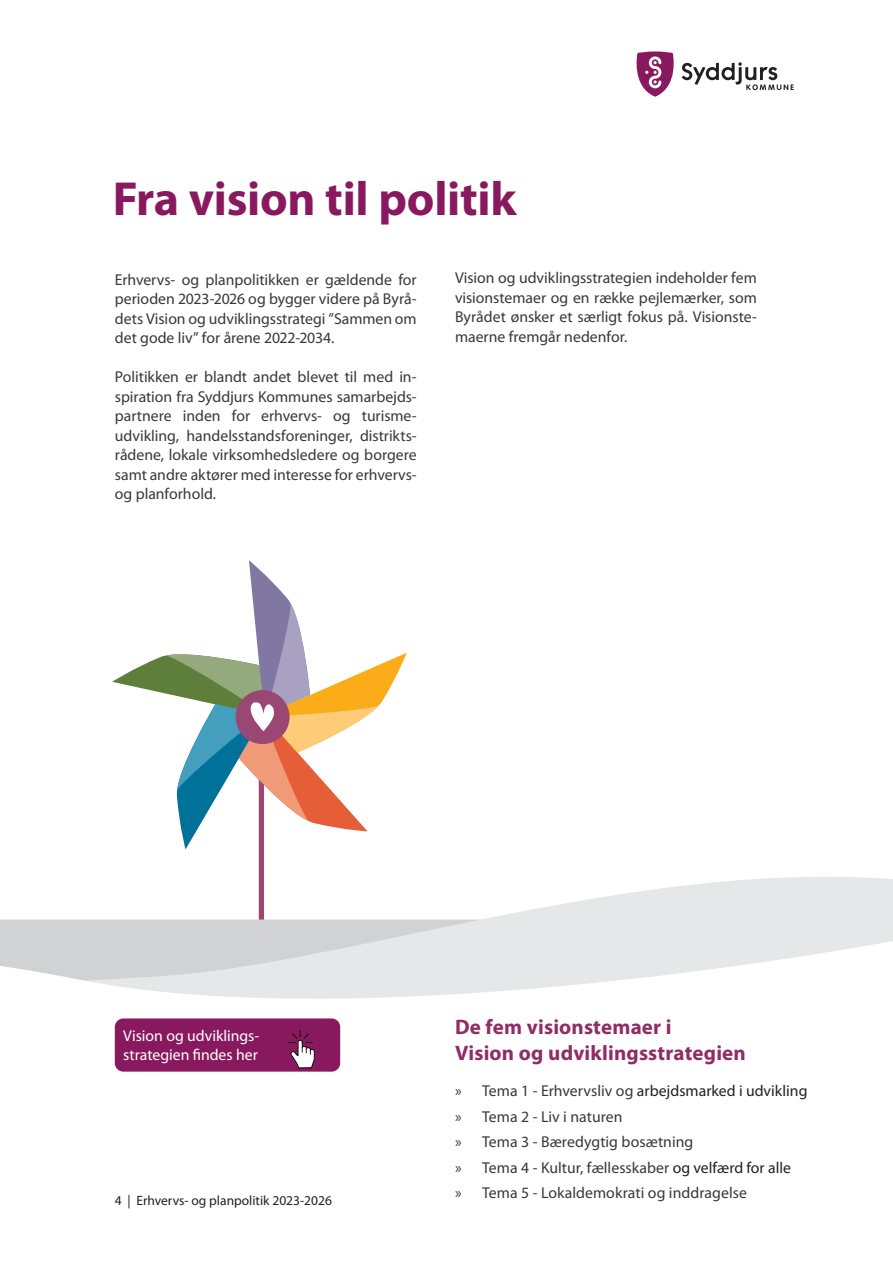
<style>
.page{position:relative;width:893px;height:1263px;background:#fff}
.page>*{position:absolute;margin:0;border:0;box-sizing:border-box;transform-origin:0 0}
.t1{font:700 48px "Myriad Pro";letter-spacing:-.01em;color:#89195e}
.t2{font:700 21px/25.5px "Myriad Pro";letter-spacing:.005em;color:#902c66}
.t3{font:15.75px/19.5px "Myriad Pro";color:#383839;text-align:justify}
.t4{font:15.75px/19.5px "Myriad Pro";color:#fff}
.t5{font:13.5px "Myriad Pro";color:#231f20}
.s1{color:#231f20}
</style>
<div class="page">
<svg style="left:637px;top:51px;width:157px;height:46px"></svg>
<div style="left:259px;top:728px;width:5px;height:239px;background:#9a4873"></div>
<svg style="left:112px;top:560px;width:295px;height:289px"></svg>
<svg style="left:258px;top:877px;width:635px;height:36px"></svg>
<svg style="left:0;top:913px;width:893px;height:159px"></svg>
<div style="left:115px;top:1018px;width:225px;height:53px;background:#89195e;border-radius:9px"></div>
<svg style="left:288px;top:1030px;width:27px;height:38px"></svg>
<h1 class="t1" style="left:113px;top:167px;width:405px">Fra vision til politik</h1>
<p class="t3" style="left:115px;top:269px;width:303px">Erhvervs- og planpolitikken er gældende for perioden 2023-2026 og bygger videre på Byrå&shy;dets Vision og udviklingsstrategi ”Sammen om det gode liv” for årene 2022-2034.</p>
<p class="t3" style="left:115px;top:367px;width:303px">Politikken er blandt andet blevet til med in&shy;spiration fra Syddjurs Kommunes samarbejds&shy;partnere inden for erhvervs- og turisme&shy;udvikling, handelsstandsforeninger, distrikts&shy;rådene, lokale virksomhedsledere og borgere samt andre aktører med interesse for erhvervs&shy;og planforhold.</p>
<p class="t3" style="left:455px;top:268px;width:303px">Vision og udviklingsstrategien indeholder fem visionstemaer og en række pejlemærker, som Byrådet ønsker et særligt fokus på. Visionste&shy;maerne fremgår nedenfor.</p>
<p class="t4" style="left:123px;top:1026px;width:137px">Vision og udviklings&shy;strategien findes her</p>
<p class="t5" style="left:115px;top:1192px;width:219px">4 | Erhvervs- og planpolitik 2023-2026</p>
<h2 class="t2" style="left:455px;top:1014px;width:292px">De fem visionstemaer i<br>Vision og udviklingsstrategien</h2>
<p class="t3" style="left:455px;top:1078px;width:354px;line-height:25.5px;text-align:left">» Tema 1 - Erhvervsliv og <span class="s1">arbejdsmarked i udvikling </span>» Tema 2 - Liv i naturen<br>» Tema 3 - Bæredygtig bosætning<br>» Tema 4 - Kultur, fællesskaber <span class="s1">og velfærd for alle<br></span>» Tema 5 - Lokaldemokrati og inddragelse</p>
</div>
